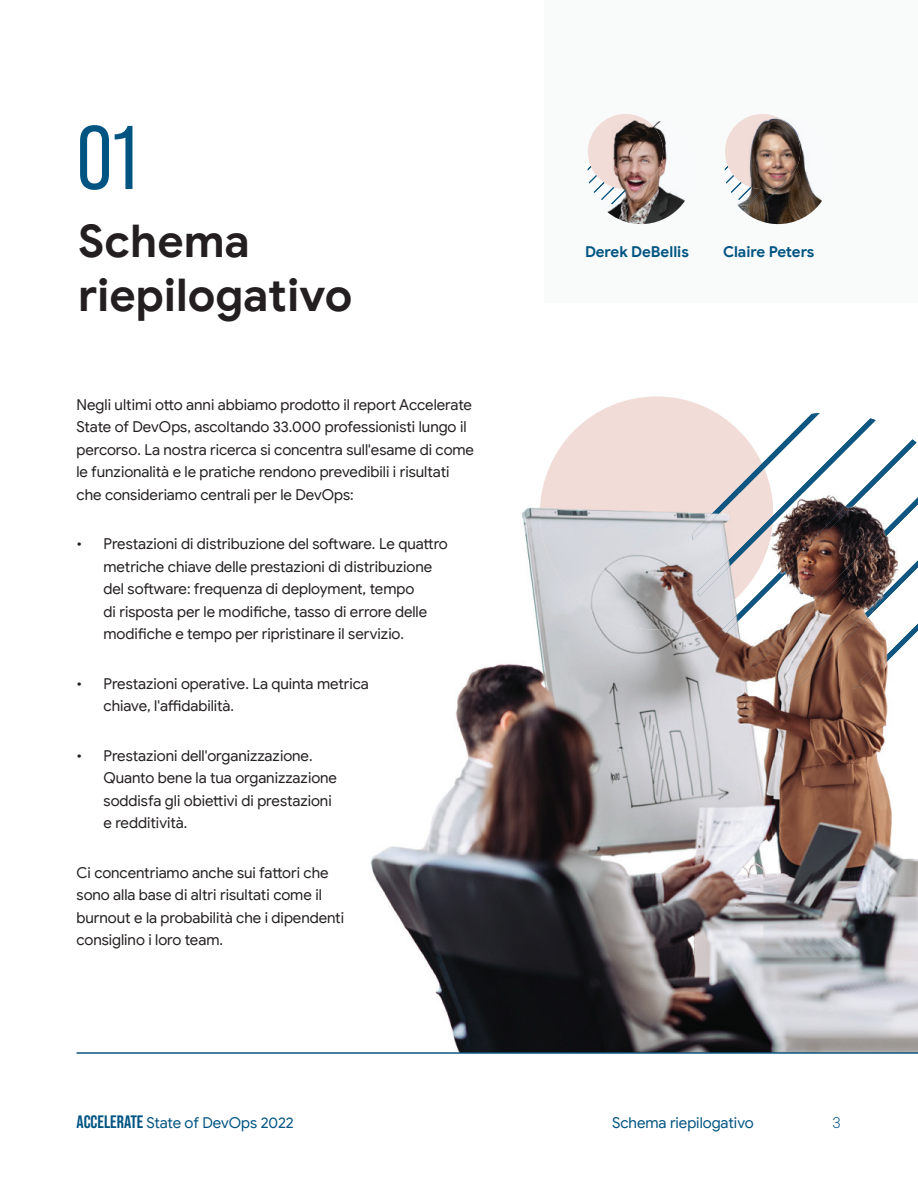
<style>
.page{position:relative;width:918px;height:1188px;background:#fff}
.page>*{position:absolute;margin:0;border:0;box-sizing:border-box;transform-origin:0 0}
.t1{font:90px "Bebas Neue Pro";color:#005482}
.t2{font:700 45px/54px "Google Sans";color:#231f20}
.t3{font:15px/22.5px "Google Sans";color:#231f20}
.t4{font:15px "Google Sans";letter-spacing:-.005em;color:#005482}
.t5{font:700 15px "Google Sans";color:#005482}
.t6{font:300 15px "Roboto Mono";color:#005482}
.s1{font-family:"Bebas Neue";font-size:18px}
</style>
<div class="page">
<div style="left:544px;top:0;width:374px;height:303px;background:#f9fbfb"></div>
<svg style="left:588px;top:114px;width:75px;height:75px;background:#8a7c78"></svg>
<img style="left:607px;top:152px;width:63px;height:72px">
<img style="left:588px;top:141px;width:63px;height:64px">
<div style="left:540px;top:396px;width:233px;height:234px;background:#f2dcd7;border-radius:50%"></div>
<svg style="left:717px;top:413px;width:200px;height:81px"></svg>
<img style="left:371px;top:507px;width:547px;height:545px">
<img style="left:540px;top:494px;width:178px;height:136px">
<img style="left:853px;top:687px;width:65px;height:2px">
<img style="left:793px;top:668px;width:125px;height:19px">
<img style="left:750px;top:497px;width:168px;height:171px">
<img style="left:692px;top:494px;width:5px;height:47px">
<img style="left:697px;top:494px;width:21px;height:103px">
<img style="left:718px;top:494px;width:148px;height:144px">
<hr style="left:76px;top:1052px;width:842px;height:2px;background:#0f5681">
<svg style="left:725px;top:114px;width:75px;height:75px"></svg>
<img style="left:737px;top:152px;width:63px;height:72px">
<svg style="left:725px;top:141px;width:63px;height:64px"></svg>
<img style="left:728px;top:118px;width:50px;height:36px">
<p class="t1" style="left:76px;top:107px;width:62px">01</p>
<p class="t2" style="left:78px;top:214px;width:276px">Schema riepilogativo</p>
<p class="t3" style="left:76px;top:393px;width:399px">Negli ultimi otto anni abbiamo prodotto il report Accelerate State of DevOps, ascoltando 33.000 professionisti lungo il percorso. La nostra ricerca si concentra sull'esame di come le funzionalità e le pratiche rendono prevedibili i risultati che consideriamo centrali per le DevOps:</p>
<p class="t3" style="left:104px;top:532px;width:346px;text-indent:-27px">• Prestazioni di distribuzione del software. Le quattro metriche chiave delle prestazioni di distribuzione del software: frequenza di deployment, tempo<br>di risposta per le modifiche, tasso di errore delle modifiche e tempo per ripristinare il servizio.</p>
<p class="t3" style="left:104px;top:672px;width:267px;text-indent:-27px">• Prestazioni operative. La quinta metrica chiave, l'affidabilità.</p>
<p class="t3" style="left:104px;top:744px;width:235px;text-indent:-27px">• Prestazioni dell'organizzazione.<br>Quanto bene la tua organizzazione soddisfa gli obiettivi di prestazioni e redditività.</p>
<p class="t3" style="left:76px;top:861px;width:269px">Ci concentriamo anche sui fattori che sono alla base di altri risultati come il burnout e la probabilità che i dipendenti consiglino i loro team.</p>
<p class="t5" style="left:585px;top:242px;width:105px">Derek DeBellis</p>
<p class="t5" style="left:723px;top:242px;width:93px">Claire Peters</p>
<p class="t4" style="left:76px;top:1113px;width:219px"><span class="s1">ACCELERATE</span> State of DevOps 2022</p>
<p class="t4" style="left:612px;top:1113px;width:143px">Schema riepilogativo</p>
<p class="t6" style="left:832px;top:1112px;width:10px">3</p>
</div>
